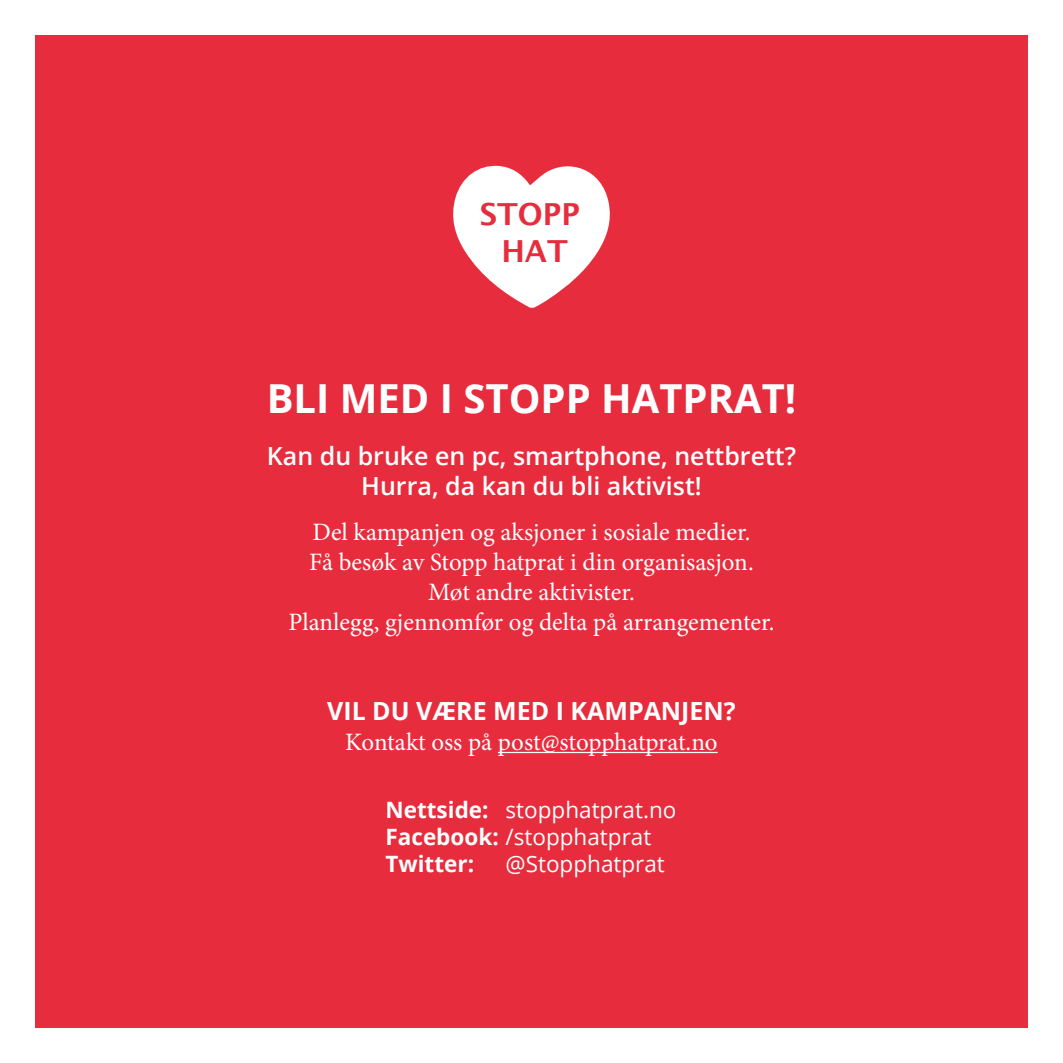
<style>
.page{position:relative;width:1063px;height:1063px;background:#fff}
.page>*{position:absolute;margin:0;border:0;box-sizing:border-box;transform-origin:0 0}
.overskrift_inni{font:700 40px "Open Sans";color:#fff}
.t1{font:600 30.25px/36.2px "Lucida Sans";color:#e72d3d;text-align:center}
.Tekst{font:25px/30px "Minion Pro";letter-spacing:-.005em;color:#fff;text-align:center}
.Tekst-2{font:600 25px/30px "Open Sans";color:#fff;text-align:center}
.Paragraph_Style_1{font:22.5px/27px "Open Sans";color:#fff}
.s1{font-family:"Open Sans";font-weight:700}
.s2{font-weight:700}
</style>
<div class="page">
<div style="left:35px;top:35px;width:993px;height:993px;background:#e72d3d"></div>
<hr style="left:498px;top:752px;width:220px;height:1px;background:#fff">
<svg style="left:453px;top:166px;width:157px;height:142px"></svg>
<p class="t1" style="left:480px;top:196px;width:102px">STOPP<br>HAT</p>
<p class="overskrift_inni" style="left:267px;top:371px;width:531px">BLI MED I STOPP HATPRAT!</p>
<p class="Tekst-2" style="left:267px;top:440px;width:531px">Kan du bruke en pc, smartphone, nettbrett?<br>Hurra, da kan du bli aktivist!</p>
<p class="Tekst" style="left:288px;top:517px;width:488px">Del kampanjen og aksjoner i sosiale medier.<br>Få besøk av Stopp hatprat i din organisasjon.<br>Møt andre aktivister.<br>Planlegg, gjennomfør og delta på arrangementer.</p>
<p class="Tekst" style="left:327px;top:697px;width:410px"><span class="s1">VIL DU VÆRE MED I KAMPANJEN?<br></span>Kontakt oss på post@stopphatprat.no</p>
<p class="Paragraph_Style_1" style="left:386px;top:796px;width:292px"><span class="s2">Nettside:</span> stopphatprat.no<br><span class="s2">Facebook:</span> /stopphatprat<br><span class="s2">Twitter:</span></p>
<p class="Paragraph_Style_1" style="left:506px;top:850px;width:161px">@Stopphatprat</p>
</div>
